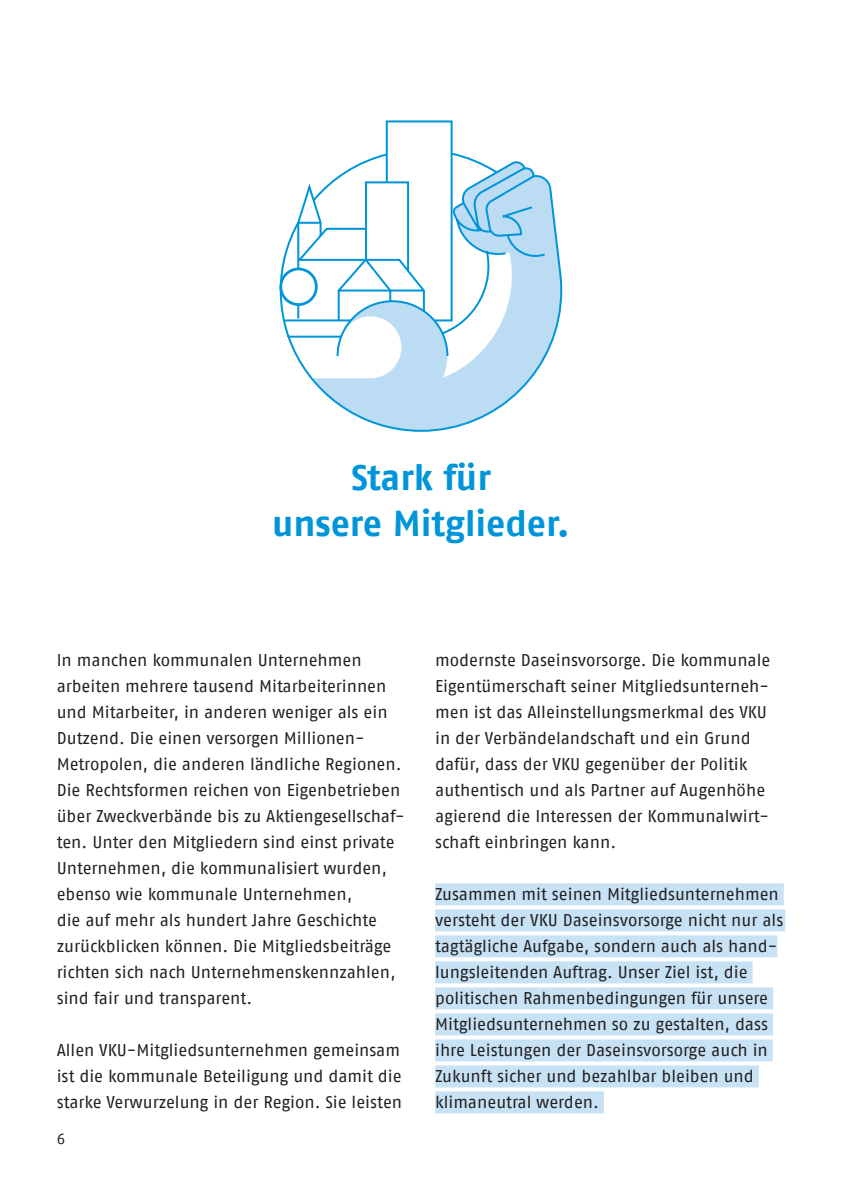
<style>
.page{position:relative;width:842px;height:1191px;background:#fff}
.page>*{position:absolute;margin:0;border:0;box-sizing:border-box;transform-origin:0 0}
.t1{font:700 36px/46px "Fago No";letter-spacing:-.005em;color:#0095d9;text-align:center}
.t2{font:17px/26px "Fago No Regular LF";letter-spacing:-.005em;color:#231f20}
.t3{font:17px/26px "Fago No";letter-spacing:-.005em;color:#231f20}
.t4{font:15px "Fago No Regular LF";color:#231f20}
</style>
<div class="page">
<svg style="left:279px;top:153px;width:284px;height:279px"></svg>
<div style="left:279px;top:268px;width:39px;height:38px;border:3px solid #0095d9;border-radius:50%"></div>
<svg style="left:282px;top:120px;width:172px;height:202px"></svg>
<div style="left:435px;top:883px;width:349px;height:22px;background:#c7e2f5"></div>
<div style="left:435px;top:909px;width:350px;height:22px;background:#c7e2f5"></div>
<div style="left:435px;top:935px;width:342px;height:22px;background:#c7e2f5"></div>
<div style="left:435px;top:961px;width:318px;height:22px;background:#c7e2f5"></div>
<div style="left:435px;top:987px;width:338px;height:22px;background:#c7e2f5"></div>
<div style="left:435px;top:1013px;width:338px;height:22px;background:#c7e2f5"></div>
<div style="left:435px;top:1039px;width:338px;height:22px;background:#c7e2f5"></div>
<div style="left:435px;top:1065px;width:324px;height:22px;background:#c7e2f5"></div>
<div style="left:435px;top:1091px;width:169px;height:22px;background:#c7e2f5"></div>
<h1 class="t1" style="left:272px;top:454px;width:299px">Stark für<br>unsere Mitglieder.</h1>
<p class="t2" style="left:57px;top:647px;width:349px">In manchen kommunalen Unternehmen arbeiten mehrere tausend Mitarbeiterinnen und Mitarbeiter, in anderen weniger als ein Dutzend. Die einen versorgen Millionen-Metropolen, die anderen ländliche Regionen.<br>Die Rechtsformen reichen von Eigenbetrieben über Zweckverbände bis zu Aktiengesellschaf&shy;ten. Unter den Mitgliedern sind einst private Unternehmen, die kommunalisiert wurden, ebenso wie kommunale Unternehmen,<br>die auf mehr als hundert Jahre Geschichte zurückblicken können. Die Mitgliedsbeiträge richten sich nach Unternehmenskennzahlen, sind fair und transparent.</p>
<p class="t2" style="left:57px;top:1037px;width:347px">Allen VKU-Mitgliedsunternehmen gemeinsam ist die kommunale Beteiligung und damit die starke Verwurzelung in der Region. Sie leisten</p>
<p class="t4" style="left:57px;top:1130px;width:10px">6</p>
<p class="t2" style="left:435px;top:647px;width:337px">modernste Daseinsvorsorge. Die kommunale Eigentümerschaft seiner Mitgliedsunterneh&shy;men ist das Alleinstellungsmerkmal des VKU in der Verbändelandschaft und ein Grund dafür, dass der VKU gegenüber der Politik authentisch und als Partner auf Augenhöhe agierend die Interessen der Kommunalwirt&shy;schaft einbringen kann.</p>
<p class="t3" style="left:435px;top:881px;width:350px">Zusammen mit seinen Mitgliedsunternehmen versteht der VKU Daseinsvorsorge nicht nur als tagtägliche Aufgabe, sondern auch als hand&shy;lungsleitenden Auftrag. Unser Ziel ist, die politischen Rahmenbedingungen für unsere Mitgliedsunternehmen so zu gestalten, dass ihre Leistungen der Daseinsvorsorge auch in Zukunft sicher und bezahlbar bleiben und klimaneutral werden.</p>
</div>
